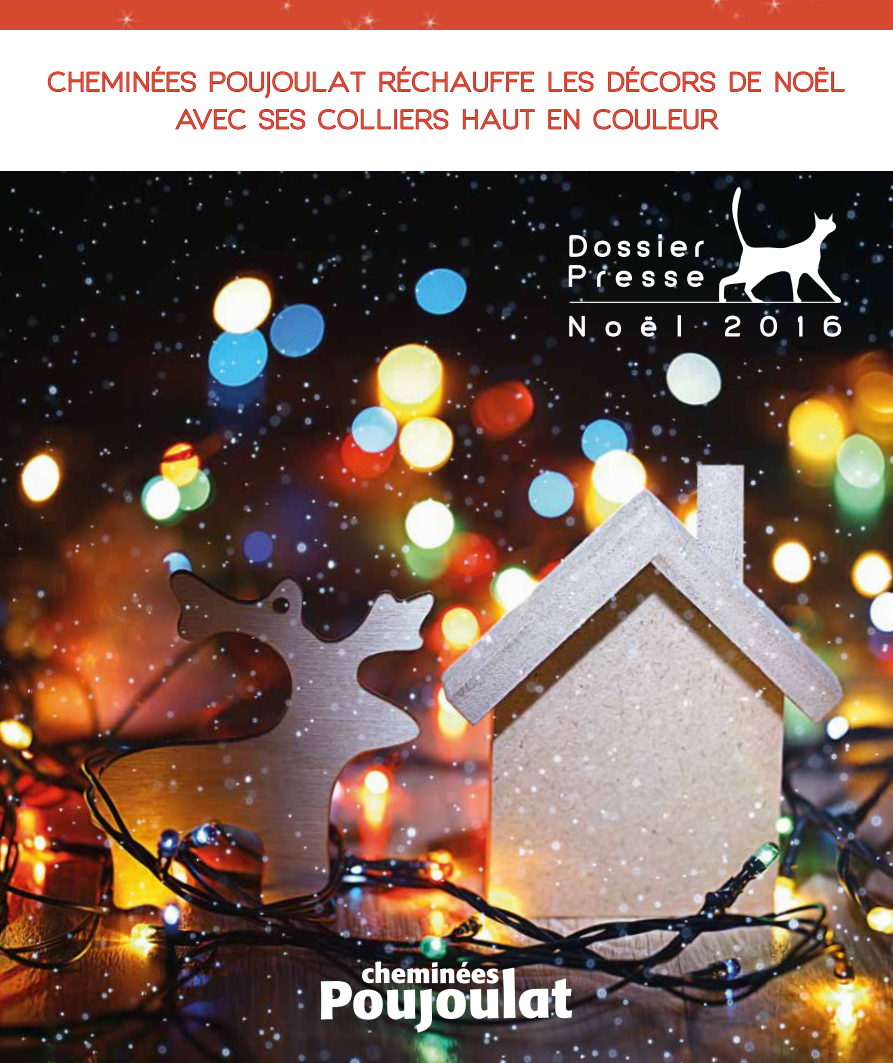
<style>
.page{position:relative;width:893px;height:1063px;background:#fff}
.page>*{position:absolute;margin:0;border:0;box-sizing:border-box;transform-origin:0 0}
.t1{font:27px/30px "Giorgio";letter-spacing:.265em;color:#fff}
.t2{font:25.5px/37.5px "Giorgio";letter-spacing:.03em;color:#d44930;text-align:center}
.t3{font:25.5px "Giorgio";letter-spacing:.77em;color:#fff}
</style>
<div class="page">
<img style="left:0;top:171px;width:893px;height:892px">
<svg style="left:48px;top:71px;width:75px;height:21px"></svg>
<svg style="left:133px;top:66px;width:63px;height:26px"></svg>
<svg style="left:209px;top:71px;width:157px;height:28px"></svg>
<svg style="left:379px;top:66px;width:155px;height:26px"></svg>
<svg style="left:548px;top:71px;width:46px;height:21px"></svg>
<svg style="left:608px;top:66px;width:107px;height:26px"></svg>
<svg style="left:729px;top:71px;width:32px;height:21px"></svg>
<svg style="left:775px;top:67px;width:70px;height:25px"></svg>
<svg style="left:175px;top:109px;width:72px;height:21px"></svg>
<svg style="left:259px;top:109px;width:46px;height:21px"></svg>
<svg style="left:318px;top:109px;width:74px;height:21px"></svg>
<div style="left:394px;top:109px;width:3px;height:20px;border:1px solid #c90c0f"></div>
<svg style="left:400px;top:109px;width:49px;height:21px"></svg>
<svg style="left:463px;top:109px;width:72px;height:21px"></svg>
<svg style="left:548px;top:109px;width:32px;height:21px"></svg>
<svg style="left:593px;top:109px;width:126px;height:21px"></svg>
<svg style="left:719px;top:187px;width:122px;height:116px"></svg>
<svg style="left:568px;top:234px;width:20px;height:24px"></svg>
<svg style="left:594px;top:240px;width:17px;height:18px"></svg>
<svg style="left:617px;top:240px;width:33px;height:18px"></svg>
<div style="left:658px;top:241px;width:4px;height:16px;border:2px solid #fff"></div>
<svg style="left:658px;top:234px;width:4px;height:4px"></svg>
<svg style="left:670px;top:240px;width:18px;height:18px"></svg>
<svg style="left:694px;top:240px;width:10px;height:18px"></svg>
<svg style="left:567px;top:264px;width:20px;height:24px"></svg>
<svg style="left:596px;top:270px;width:10px;height:18px"></svg>
<svg style="left:615px;top:270px;width:18px;height:18px"></svg>
<svg style="left:641px;top:270px;width:14px;height:18px"></svg>
<svg style="left:664px;top:270px;width:14px;height:18px"></svg>
<svg style="left:686px;top:270px;width:19px;height:18px"></svg>
<svg style="left:568px;top:315px;width:18px;height:23px"></svg>
<svg style="left:605px;top:320px;width:17px;height:17px"></svg>
<svg style="left:640px;top:315px;width:17px;height:22px"></svg>
<div style="left:678px;top:315px;width:3px;height:22px;border:2px solid #fff"></div>
<svg style="left:724px;top:315px;width:17px;height:23px"></svg>
<svg style="left:759px;top:315px;width:19px;height:23px"></svg>
<svg style="left:797px;top:315px;width:6px;height:22px"></svg>
<svg style="left:823px;top:315px;width:19px;height:23px"></svg>
<hr style="left:570px;top:302px;width:269px;height:1px;background:#fff">
<img style="left:321px;top:962px;width:251px;height:70px">
<div style="left:0;top:0;width:893px;height:30px;background:#d44930"></div>
<p class="t2" style="left:48px;top:65px;width:799px">CHEMINÉES POUJOULAT RÉCHAUFFE LES DÉCORS DE NOËL<br>AVEC SES COLLIERS HAUT EN COULEUR</p>
<p class="t1" style="left:568px;top:233px;width:138px">Dossier<br>Presse</p>
<p class="t3" style="left:568px;top:310px;width:116px">Noël</p>
<p class="t3" style="left:724px;top:310px;width:119px">2016</p>
</div>
